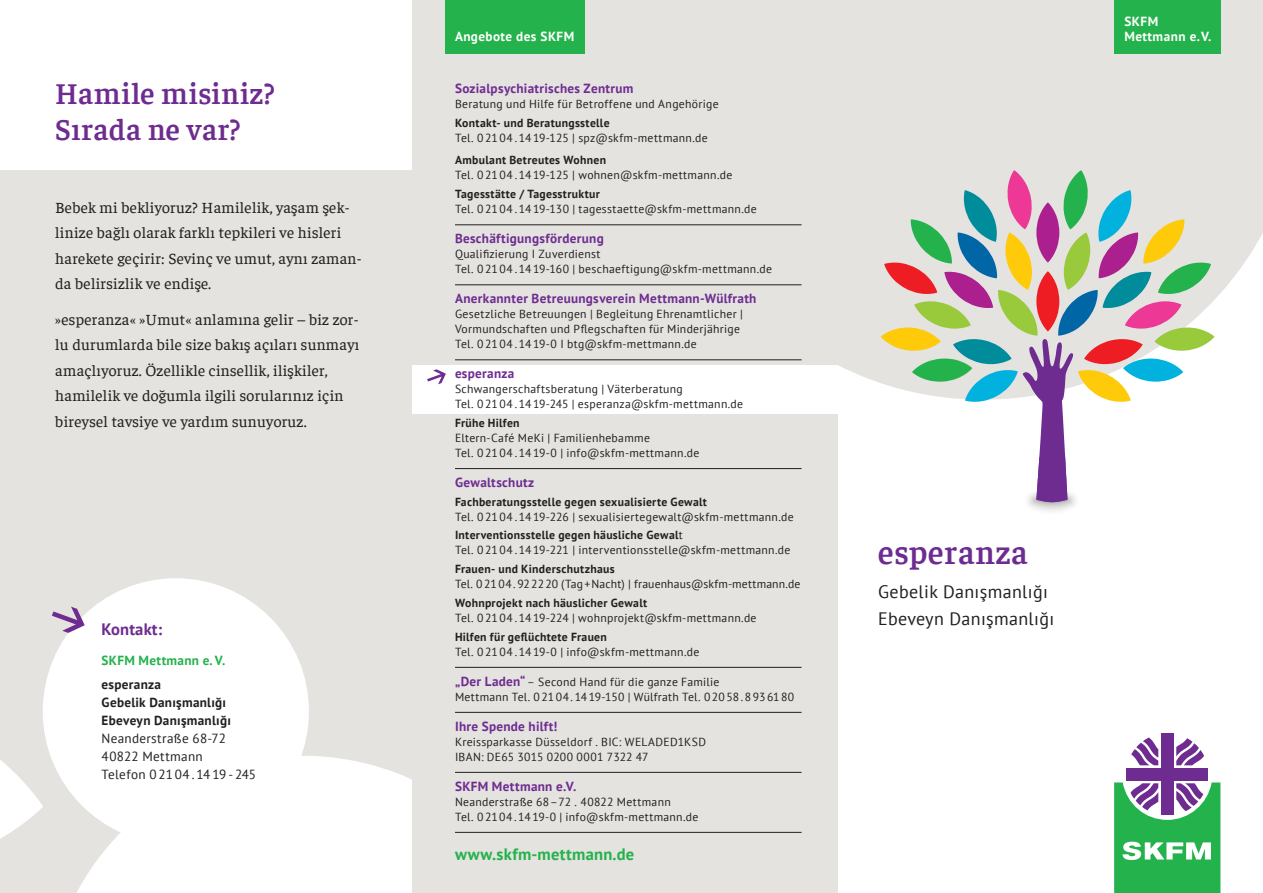
<style>
.page{position:relative;width:1263px;height:893px;background:#fff}
.page>*{position:absolute;margin:0;border:0;box-sizing:border-box;transform-origin:0 0}
.t1{font:600 33px "Faustina";letter-spacing:.02em;color:#6e2c91}
.t2{font:600 30px/36px "Faustina";letter-spacing:.025em;color:#6e2c91}
.t3{font:18px/27px "PT Sans";letter-spacing:.02em;color:#231f20}
.t4{font:700 16.5px "PT Sans";letter-spacing:.015em;color:#23b24b}
.t5{font:700 16.5px "PT Sans";letter-spacing:.01em;color:#6e2c91}
.t6{font:15.75px/25.5px "Faustina";letter-spacing:.015em;color:#231f20}
.t7{font:700 13.2px "PT Sans";letter-spacing:.025em;color:#6e2c91}
.t8{font:13.2px/18px "PT Sans";letter-spacing:.02em;color:#231f20}
.t9{font:700 13.2px/18px "PT Sans";letter-spacing:.02em;color:#231f20}
.t10{font:700 13.2px/15px "PT Sans";letter-spacing:.03em;color:#fff}
.t11{font:700 13.2px "PT Sans";letter-spacing:.025em;color:#23b24b}
.t12{font:11.7px/15px "PT Sans";letter-spacing:.025em;color:#231f20}
.t13{font:700 11.7px "PT Sans";letter-spacing:.025em;color:#231f20}
.s1{font-weight:700}
.s2{font-weight:700;font-size:13.2px;color:#6e2c91}
</style>
<div class="page">
<div style="left:0;top:170px;width:412px;height:723px;background:#e4e3df"></div>
<svg style="left:0;top:760px;width:43px;height:79px"></svg>
<svg style="left:65px;top:755px;width:347px;height:138px;fill:#fff"></svg>
<div style="left:43px;top:578px;width:266px;height:266px;background:#fff;border-radius:50%"></div>
<svg style="left:52px;top:607px;width:33px;height:26px"></svg>
<div style="left:838px;top:0;width:425px;height:431px;background:#e4e3df"></div>
<svg style="left:838px;top:233px;width:425px;height:198px;fill:#fff"></svg>
<div style="left:412px;top:0;width:426px;height:893px;background:#e4e3df"></div>
<div style="left:445px;top:0;width:139px;height:53px;background:#23b24b"></div>
<div style="left:412px;top:365px;width:426px;height:49px;background:#fff"></div>
<svg style="left:427px;top:369px;width:19px;height:15px"></svg>
<hr style="left:455px;top:224px;width:346px;height:1px;background:#231f20">
<hr style="left:455px;top:284px;width:346px;height:1px;background:#231f20">
<hr style="left:455px;top:359px;width:346px;height:1px;background:#231f20">
<hr style="left:455px;top:468px;width:346px;height:1px;background:#231f20">
<hr style="left:455px;top:667px;width:346px;height:1px;background:#231f20">
<hr style="left:455px;top:712px;width:346px;height:1px;background:#231f20">
<hr style="left:455px;top:772px;width:346px;height:1px;background:#231f20">
<hr style="left:455px;top:832px;width:346px;height:1px;background:#231f20">
<svg style="left:1023px;top:485px;width:58px;height:31px"></svg>
<svg style="left:881px;top:170px;width:333px;height:332px"></svg>
<div style="left:1036px;top:457px;width:31px;height:45px;background:#6e2c91"></div>
<div style="left:1114px;top:0;width:106px;height:53px;background:#23b24b"></div>
<svg style="left:1176px;top:738px;width:28px;height:27px"></svg>
<div style="left:1161px;top:734px;width:13px;height:81px;background:#6e2c91"></div>
<svg style="left:1131px;top:737px;width:27px;height:28px"></svg>
<div style="left:1126px;top:768px;width:82px;height:13px;background:#6e2c91"></div>
<svg style="left:1114px;top:782px;width:106px;height:111px"></svg>
<h2 class="t2" style="left:55px;top:73px;width:221px">Hamile misiniz?<br>Sırada ne var?</h2>
<h3 class="t6" style="left:55px;top:194px;width:308px">Bebek mi bekliyoruz? Hamilelik, yaşam şek&shy;linize bağlı olarak farklı tepkileri ve hisleri harekete geçirir: Sevinç ve umut, aynı zaman&shy;da belirsizlik ve endişe.</h3>
<h3 class="t6" style="left:55px;top:305px;width:306px">»esperanza« »Umut« anlamına gelir – biz zor&shy;lu durumlarda bile size bakış açıları sunmayı amaçlıyoruz. Özellikle cinsellik, ilişkiler, hamilelik ve doğumla ilgili sorularınız için bireysel tavsiye ve yardım sunuyoruz.</h3>
<h3 class="t5" style="left:102px;top:618px;width:62px">Kontakt:</h3>
<p class="t11" style="left:102px;top:652px;width:125px">SKFM Mettmann e.V.</p>
<p class="t9" style="left:102px;top:675px;width:131px">esperanza<br>Gebelik Danışmanlığı<br>Ebeveyn Danışmanlığı</p>
<p class="t8" style="left:102px;top:729px;width:156px">Neanderstraße 68-72<br>40822 Mettmann<br>Telefon 0 21 04 . 14 19 - 245</p>
<p class="t10" style="left:455px;top:29px;width:121px">Angebote des SKFM</p>
<p class="t7" style="left:455px;top:80px;width:180px">Sozialpsychiatrisches Zentrum</p>
<p class="t12" style="left:455px;top:96px;width:265px">Beratung und Hilfe für Betroffene und Angehörige</p>
<p class="t13" style="left:455px;top:115px;width:156px">Kontakt- und Beratungsstelle</p>
<p class="t12" style="left:455px;top:130px;width:254px">Tel. 0 21 04 . 14 19-125 | spz@skfm-mettmann.de</p>
<p class="t13" style="left:455px;top:153px;width:153px">Ambulant Betreutes Wohnen</p>
<p class="t12" style="left:455px;top:168px;width:279px">Tel. 0 21 04 . 14 19-125 | wohnen@skfm-mettmann.de</p>
<p class="t13" style="left:455px;top:186px;width:146px">Tagesstätte / Tagesstruktur</p>
<p class="t12" style="left:455px;top:201px;width:303px">Tel. 0 21 04 . 14 19-130 | tagesstaette@skfm-mettmann.de</p>
<p class="t7" style="left:455px;top:230px;width:150px">Beschäftigungsförderung</p>
<p class="t12" style="left:455px;top:246px;width:319px">Qualifizierung I Zuverdienst<br>Tel. 0 21 04 . 14 19-160 | beschaeftigung@skfm-mettmann.de</p>
<p class="t7" style="left:455px;top:290px;width:303px">Anerkannter Betreuungsverein Mettmann-Wülfrath</p>
<p class="t12" style="left:455px;top:306px;width:289px">Gesetzliche Betreuungen | Begleitung Ehrenamtlicher |<br>Vormundschaften und Pflegschaften für Minderjährige<br>Tel. 0 21 04 . 14 19-0 I btg@skfm-mettmann.de</p>
<p class="t7" style="left:455px;top:365px;width:61px">esperanza</p>
<p class="t12" style="left:455px;top:381px;width:290px">Schwangerschaftsberatung | Väterberatung<br>Tel. 0 21 04 . 14 19-245 | esperanza@skfm-mettmann.de</p>
<p class="t13" style="left:455px;top:415px;width:66px">Frühe Hilfen</p>
<p class="t12" style="left:455px;top:430px;width:246px">Eltern-Café MeKi | Familienhebamme<br>Tel. 0 21 04 . 14 19-0 | info@skfm-mettmann.de</p>
<p class="t7" style="left:455px;top:474px;width:81px">Gewaltschutz</p>
<p class="t13" style="left:455px;top:494px;width:253px">Fachberatungsstelle gegen sexualisierte Gewalt</p>
<p class="t12" style="left:455px;top:507px;width:340px;line-height:18.8px">Tel. 0 21 04 . 14 19-226 | sexualisiertegewalt@skfm-mettmann.de<br><span class="s1">Interventionsstelle gegen häusliche Gewal</span>t</p>
<p class="t12" style="left:455px;top:543px;width:337px">Tel. 0 21 04 . 14 19-221 | interventionsstelle@skfm-mettmann.de</p>
<p class="t13" style="left:455px;top:561px;width:161px">Frauen- und Kinderschutzhaus</p>
<p class="t12" style="left:455px;top:576px;width:347px">Tel. 02104.922220 (Tag+Nacht) | frauenhaus@skfm-mettmann.de</p>
<p class="t13" style="left:455px;top:595px;width:194px">Wohnprojekt nach häuslicher Gewalt</p>
<p class="t12" style="left:455px;top:610px;width:303px">Tel. 0 21 04 . 14 19-224 | wohnprojekt@skfm-mettmann.de</p>
<p class="t13" style="left:455px;top:629px;width:153px">Hilfen für geflüchtete Frauen</p>
<p class="t12" style="left:455px;top:644px;width:246px">Tel. 0 21 04 . 14 19-0 | info@skfm-mettmann.de</p>
<p class="t12" style="left:455px;top:674px;width:341px"><span class="s2">„Der Laden“</span>– Second Hand für die ganze Familie<br>Mettmann Tel. 02104.1419-150 | Wülfrath Tel. 02058.8936180</p>
<p class="t7" style="left:455px;top:717px;width:104px">Ihre Spende hilft!</p>
<p class="t12" style="left:455px;top:734px;width:252px">Kreissparkasse Düsseldorf . BIC: WELADED1KSD<br>IBAN: DE65 3015 0200 0001 7322 47</p>
<p class="t7" style="left:455px;top:777px;width:123px">SKFM Mettmann e.V.</p>
<p class="t12" style="left:455px;top:794px;width:245px">Neanderstraße 68–72 . 40822 Mettmann<br>Tel. 02104.1419-0 | info@skfm-mettmann.de</p>
<h3 class="t4" style="left:455px;top:843px;width:181px">www.skfm-mettmann.de</h3>
<p class="t10" style="left:1124px;top:14px;width:88px">SKFM<br>Mettmann e.V.</p>
<h1 class="t1" style="left:878px;top:530px;width:151px">esperanza</h1>
<h3 class="t3" style="left:878px;top:578px;width:178px">Gebelik Danışmanlığı<br>Ebeveyn Danışmanlığı</h3>
</div>
